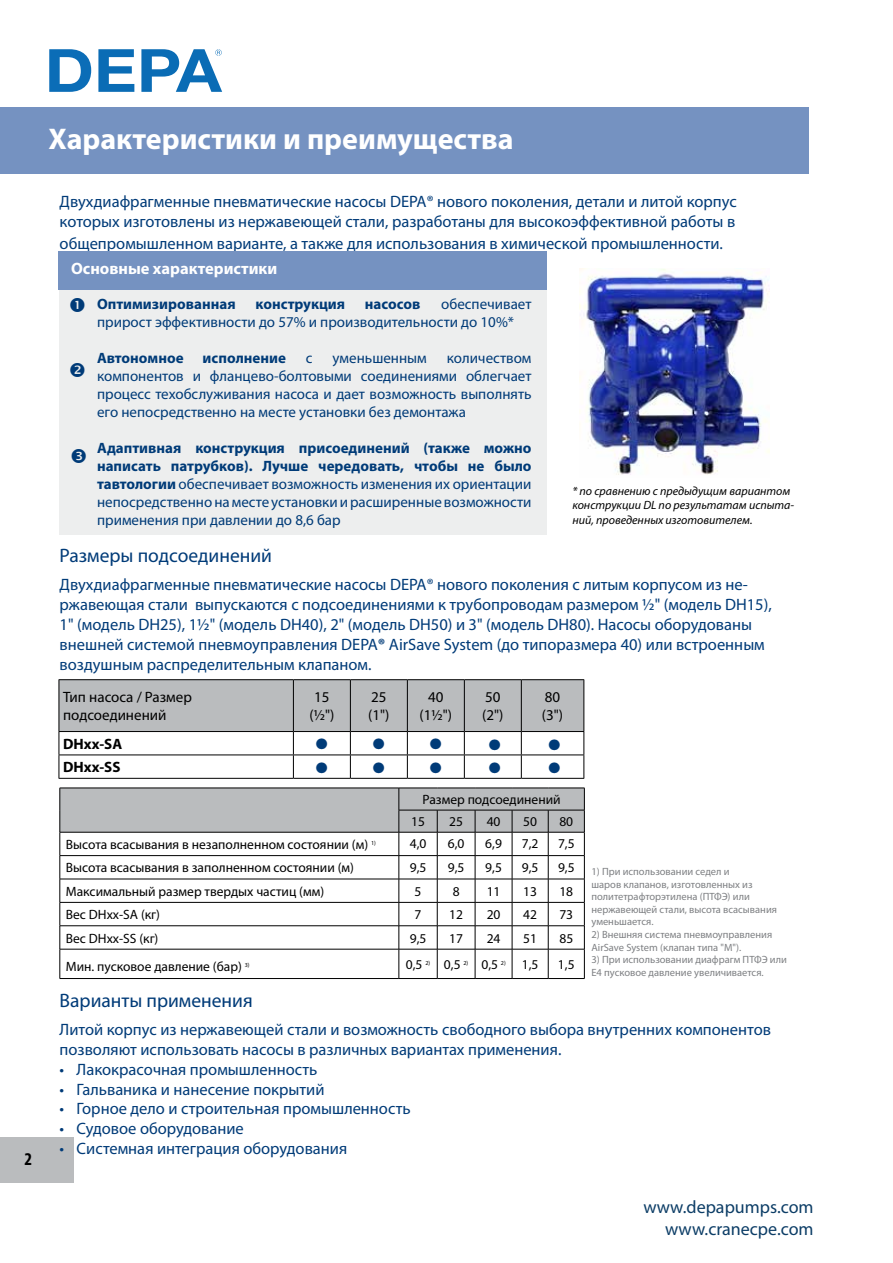
<style>
.page{position:relative;width:893px;height:1263px;background:#fff}
.page>*{position:absolute;margin:0;border:0;box-sizing:border-box;transform-origin:0 0}
.t1{font:700 30px "Myriad Pro";color:#fff}
.t2{font:19.5px "Myriad Pro";color:#003b78}
.t3{font:18px/21.6px "Myriad Pro";color:#0c3d66;text-align:right}
.t4{font:700 condensed 18px "Myriad Pro";color:#000}
.t5{font:16.5px/19.8px "Myriad Pro";color:#003b78}
.t6{font:700 16.5px "Myriad Pro";color:#fff}
.t7{font:15px/18px "Myriad Pro";color:#003b78;text-align:justify}
.t8{font:15px/18px "Myriad Pro";color:#000}
.t9{font:700 15px "Myriad Pro";color:#003b78}
.t10{font:700 15px "Myriad Pro";color:#000}
.t11{font:15px "Zapf Dingbats";color:#003b78}
.t12{font:13.5px/22.2px "Myriad Pro";color:#000}
.t13{font:italic 12px/14.4px "Myriad Pro";color:#000}
.t14{font:10.5px/12.6px "Myriad Pro";color:#7e8083}
.s1{font-weight:700}
</style>
<div class="page">
<div style="left:0;top:1137px;width:73px;height:46px;background:#babcbe"></div>
<div style="left:0;top:107px;width:808px;height:66px;background:#7592c1"></div>
<svg style="left:49px;top:49px;width:42px;height:43px"></svg>
<svg style="left:98px;top:49px;width:36px;height:43px"></svg>
<svg style="left:141px;top:49px;width:81px;height:43px"></svg>
<div style="left:60px;top:271px;width:487px;height:263px;background:#edeeee"></div>
<div style="left:59px;top:252px;width:488px;height:38px;background:#7592c1"></div>
<img style="left:580px;top:269px;width:190px;height:206px">
<hr style="left:59px;top:679px;width:234px;height:1px;background:#000">
<hr style="left:293px;top:679px;width:57px;height:1px;background:#000">
<hr style="left:350px;top:679px;width:57px;height:1px;background:#000">
<hr style="left:407px;top:679px;width:57px;height:1px;background:#000">
<hr style="left:464px;top:679px;width:57px;height:1px;background:#000">
<hr style="left:521px;top:679px;width:63px;height:1px;background:#000">
<svg style="left:59px;top:680px;width:525px;height:98px"></svg>
<hr style="left:59px;top:778px;width:234px;height:1px;background:#000">
<hr style="left:293px;top:778px;width:57px;height:1px;background:#000">
<hr style="left:350px;top:778px;width:57px;height:1px;background:#000">
<hr style="left:407px;top:778px;width:57px;height:1px;background:#000">
<hr style="left:464px;top:778px;width:57px;height:1px;background:#000">
<hr style="left:521px;top:778px;width:63px;height:1px;background:#000">
<hr style="left:60px;top:978px;width:339px;height:1px;background:#000">
<hr style="left:512px;top:978px;width:36px;height:1px;background:#000">
<hr style="left:548px;top:978px;width:37px;height:1px;background:#000">
<hr style="left:399px;top:978px;width:38px;height:1px;background:#000">
<hr style="left:475px;top:978px;width:37px;height:1px;background:#000">
<svg style="left:60px;top:788px;width:525px;height:190px"></svg>
<hr style="left:437px;top:978px;width:38px;height:1px;background:#000">
<p class="t4" style="left:25px;top:1149px;width:9px">2</p>
<h1 class="t1" style="left:49px;top:122px;width:467px">Характеристики и преимущества</h1>
<p class="t5" style="left:60px;top:192px;width:679px">Двухдиафрагменные пневматические насосы DEPA® нового поколения, детали и литой корпус которых изготовлены из нержавеющей стали, разработаны для высокоэффективной работы в</p>
<p class="t5" style="left:60px;top:234px;width:665px">общепромышленном варианте, а также для использования в химической промышленности.</p>
<p class="t6" style="left:71px;top:259px;width:208px">Основные характеристики</p>
<p class="t9" style="left:97px;top:296px;width:140px">Оптимизированная</p>
<p class="t9" style="left:255px;top:296px;width:91px">конструкция</p>
<p class="t9" style="left:365px;top:296px;width:57px">насосов</p>
<p class="t7" style="left:97px;top:295px;width:436px;text-indent:344px">обеспечивает прирост эффективности до 57% и производительности до 10%*</p>
<p class="t9" style="left:97px;top:350px;width:88px">Автономное</p>
<p class="t9" style="left:203px;top:350px;width:85px">исполнение</p>
<p class="t7" style="left:306px;top:349px;width:8px">с</p>
<p class="t7" style="left:333px;top:349px;width:96px">уменьшенным</p>
<p class="t7" style="left:97px;top:349px;width:436px;text-indent:350px">количеством компонентов и фланцево-болтовыми соединениями облегчает процесс техобслуживания насоса и дает возможность выполнять его непосредственно на месте установки без демонтажа</p>
<p class="t7" style="left:97px;top:439px;width:436px"><span class="s1">Адаптивная конструкция присоединений (также можно написать патрубков). Лучше чередовать, чтобы не было тавтологии</span> обеспечивает возможность изменения их ориентации непосредственно на месте установки и расширенные возможности применения при давлении до 8,6 бар</p>
<p class="t13" style="left:572px;top:484px;width:223px">* по сравнению с предыдущим вариантом конструкции DL по результатам испыта&shy;ний, проведенных изготовителем.</p>
<p class="t2" style="left:60px;top:545px;width:214px">Размеры подсоединений</p>
<p class="t5" style="left:60px;top:575px;width:714px">Двухдиафрагменные пневматические насосы DEPA® нового поколения с литым корпусом из не&shy;ржавеющая стали выпускаются с подсоединениями к трубопроводам размером ½" (модель DH15), 1" (модель DH25), 1½" (модель DH40), 2" (модель DH50) и 3" (модель DH80). Насосы оборудованы внешней системой пневмоуправления DEPA<span class="s1">®</span> AirSave System (до типоразмера 40) или встроенным воздушным распределительным клапаном.</p>
<p class="t8" style="left:63px;top:688px;width:130px">Тип насоса / Размер подсоединений</p>
<p class="t8" style="left:309px;top:688px;width:26px;text-align:center">15 (½")</p>
<p class="t8" style="left:368px;top:688px;width:23px">25 (1")</p>
<p class="t8" style="left:420px;top:688px;width:34px;text-align:center">40 (1½")</p>
<p class="t8" style="left:482px;top:688px;width:23px">50 (2")</p>
<p class="t8" style="left:542px;top:688px;width:23px">80 (3")</p>
<p class="t10" style="left:63px;top:735px;width:61px">DHxx-SA</p>
<p class="t11" style="left:316px;top:737px;width:13px">●</p>
<p class="t11" style="left:373px;top:737px;width:13px">●</p>
<p class="t11" style="left:430px;top:737px;width:13px">●</p>
<p class="t11" style="left:489px;top:738px;width:13px">●</p>
<p class="t11" style="left:549px;top:738px;width:13px">●</p>
<p class="t10" style="left:63px;top:759px;width:59px">DHxx-SS</p>
<p class="t11" style="left:316px;top:760px;width:13px">●</p>
<p class="t11" style="left:373px;top:760px;width:13px">●</p>
<p class="t11" style="left:430px;top:760px;width:13px">●</p>
<p class="t11" style="left:489px;top:761px;width:13px">●</p>
<p class="t11" style="left:549px;top:761px;width:13px">●</p>
<p class="t12" style="left:411px;top:789px;width:151px;text-indent:11px">Размер подсоединений<br>15</p>
<p class="t12" style="left:449px;top:811px;width:15px">25</p>
<p class="t12" style="left:487px;top:811px;width:15px">40</p>
<p class="t12" style="left:523px;top:811px;width:15px">50</p>
<p class="t12" style="left:559px;top:811px;width:15px">80</p>
<p class="t12" style="left:66px;top:834px;width:312px">Высота всасывания в незаполненном состоянии (м) <sup>1)</sup></p>
<p class="t12" style="left:410px;top:833px;width:18px">4,0</p>
<p class="t12" style="left:448px;top:833px;width:18px">6,0</p>
<p class="t12" style="left:485px;top:833px;width:18px">6,9</p>
<p class="t12" style="left:522px;top:833px;width:18px">7,2</p>
<p class="t12" style="left:558px;top:833px;width:18px">7,5</p>
<p class="t12" style="left:66px;top:857px;width:290px">Высота всасывания в заполненном состоянии (м)</p>
<p class="t12" style="left:410px;top:857px;width:18px">9,5</p>
<p class="t12" style="left:448px;top:857px;width:18px">9,5</p>
<p class="t12" style="left:485px;top:857px;width:18px">9,5</p>
<p class="t12" style="left:522px;top:857px;width:18px">9,5</p>
<p class="t12" style="left:558px;top:857px;width:18px">9,5</p>
<p class="t12" style="left:66px;top:880px;width:260px">Максимальный размер твердых частиц (мм)</p>
<p class="t12" style="left:415px;top:880px;width:8px">5</p>
<p class="t12" style="left:453px;top:880px;width:8px">8</p>
<p class="t12" style="left:487px;top:880px;width:15px">11</p>
<p class="t12" style="left:523px;top:880px;width:15px">13</p>
<p class="t12" style="left:559px;top:880px;width:15px">18</p>
<p class="t12" style="left:66px;top:904px;width:96px">Вес DHxx-SA (кг)</p>
<p class="t12" style="left:415px;top:904px;width:8px">7</p>
<p class="t12" style="left:449px;top:904px;width:15px">12</p>
<p class="t12" style="left:487px;top:904px;width:15px">20</p>
<p class="t12" style="left:523px;top:904px;width:15px">42</p>
<p class="t12" style="left:559px;top:904px;width:15px">73</p>
<p class="t12" style="left:66px;top:927px;width:94px">Вес DHxx-SS (кг)</p>
<p class="t12" style="left:410px;top:927px;width:18px">9,5</p>
<p class="t12" style="left:449px;top:927px;width:15px">17</p>
<p class="t12" style="left:487px;top:927px;width:15px">24</p>
<p class="t12" style="left:523px;top:927px;width:15px">51</p>
<p class="t12" style="left:559px;top:927px;width:15px">85</p>
<p class="t12" style="left:66px;top:955px;width:185px">Мин. пусковое давление (бар) <sup>3)</sup></p>
<p class="t12" style="left:406px;top:953px;width:134px">0,5 <sup>2)</sup> 0,5 <sup>2)</sup> 0,5 <sup>2)</sup> 1,5</p>
<p class="t12" style="left:558px;top:953px;width:18px">1,5</p>
<p class="t14" style="left:591px;top:865px;width:187px">1) При использовании седел и<br>шаров клапанов, изготовленных из политетрафторэтилена (ПТФЭ) или нержавеющей стали, высота всасывания уменьшается.</p>
<p class="t14" style="left:591px;top:928px;width:182px">2) Внешняя система пневмоуправления<br>AirSave System (клапан типа "М").</p>
<p class="t14" style="left:591px;top:953px;width:197px">3) При использовании диафрагм ПТФЭ или<br>E4 пусковое давление увеличивается.</p>
<p class="t2" style="left:60px;top:990px;width:195px">Варианты применения</p>
<p class="t5" style="left:60px;top:1020px;width:713px">Литой корпус из нержавеющей стали и возможность свободного выбора внутренних компонентов позволяют использовать насосы в различных вариантах применения.</p>
<p class="t5" style="left:60px;top:1060px;width:259px">• Лакокрасочная промышленность</p>
<p class="t5" style="left:60px;top:1079px;width:266px">• Гальваника и нанесение покрытий</p>
<p class="t5" style="left:60px;top:1099px;width:352px">• Горное дело и строительная промышленность</p>
<p class="t5" style="left:60px;top:1119px;width:186px">• Судовое оборудование</p>
<p class="t5" style="left:60px;top:1139px;width:289px">• Системная интеграция оборудования</p>
<p class="t3" style="left:643px;top:1197px;width:172px">www.depapumps.com www.cranecpe.com</p>
</div>
